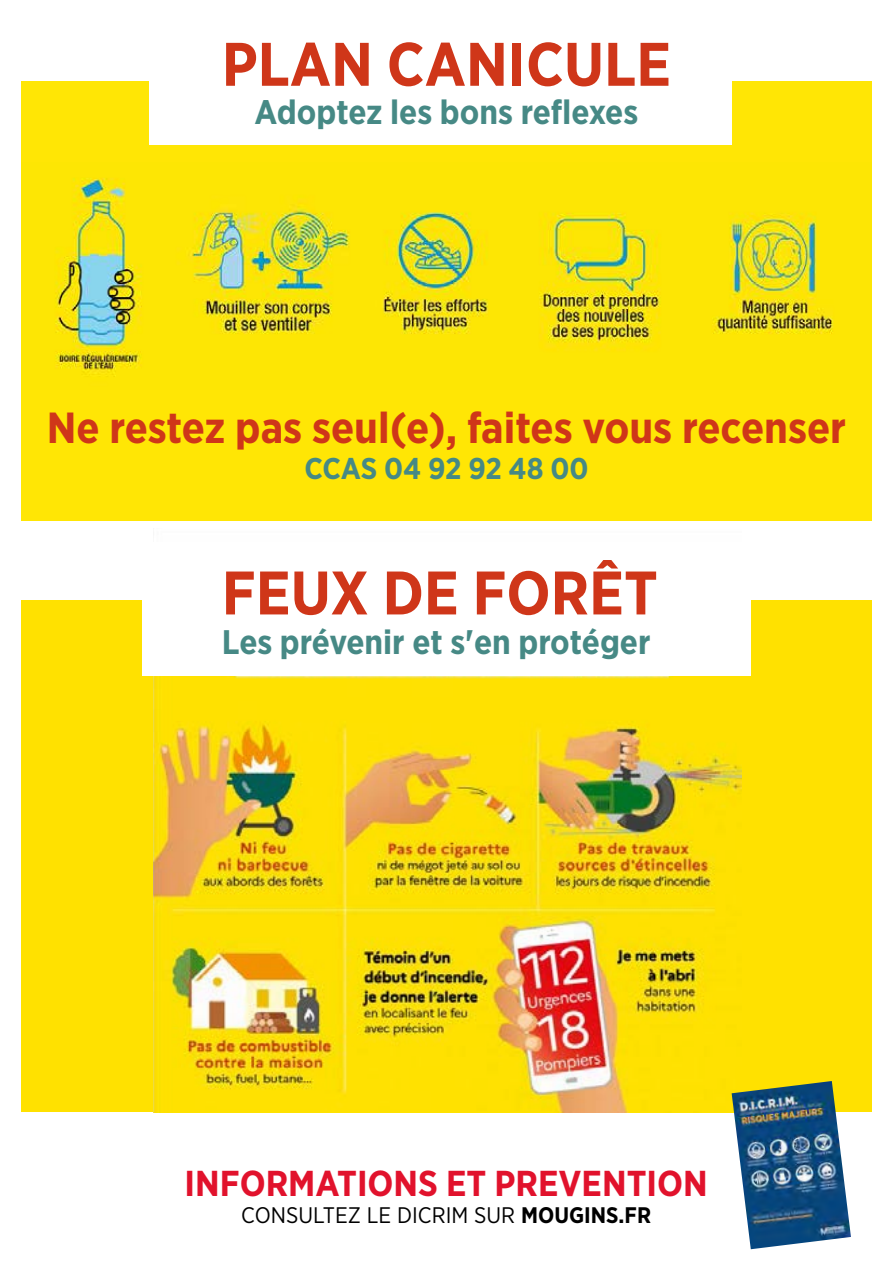
<style>
.page{position:relative;width:893px;height:1263px;background:#fff}
.page>*{position:absolute;margin:0;border:0;box-sizing:border-box;transform-origin:0 0}
.t1{font:700 61.35px "Gotham Narrow";color:#cf3619}
.t2{font:700 43.5px "Gotham Narrow";color:#cf3619}
.t3{font:700 36px "Gotham Narrow";color:#e1122c}
.t4{font:700 34.05px "Gotham Narrow";color:#468985}
.t5{font:700 30px "Gotham Narrow";letter-spacing:-.005em;color:#468985}
.t6{font:22.5px "Gotham Narrow";color:#000}
.s1{font-weight:700}
</style>
<div class="page">
<div style="left:21px;top:601px;width:851px;height:511px;background:#ffe100"></div>
<img style="left:153px;top:676px;width:588px;height:436px">
<img style="left:732px;top:1081px;width:119px;height:168px">
<div style="left:21px;top:81px;width:851px;height:439px;background:#ffe605"></div>
<img style="left:55px;top:178px;width:779px;height:199px">
<div style="left:149px;top:0;width:583px;height:145px;background:#fff"></div>
<div style="left:142px;top:542px;width:608px;height:134px;background:#fff"></div>
<h1 class="t1" style="left:222px;top:25px;width:451px">PLAN CANICULE</h1>
<p class="t4" style="left:255px;top:90px;width:385px">Adoptez les bons reflexes</p>
<p class="t2" style="left:47px;top:400px;width:801px">Ne restez pas seul(e), faites vous recenser</p>
<p class="t5" style="left:304px;top:449px;width:286px">CCAS 04 92 92 48 00</p>
<h1 class="t1" style="left:222px;top:553px;width:437px">FEUX DE FORÊT</h1>
<p class="t4" style="left:222px;top:620px;width:430px">Les prévenir et s'en protéger</p>
<p class="t3" style="left:185px;top:1160px;width:525px">INFORMATIONS ET PREVENTION</p>
<p class="t6" style="left:241px;top:1201px;width:411px">CONSULTEZ LE DICRIM SUR <span class="s1">MOUGINS.FR</span></p>
</div>
